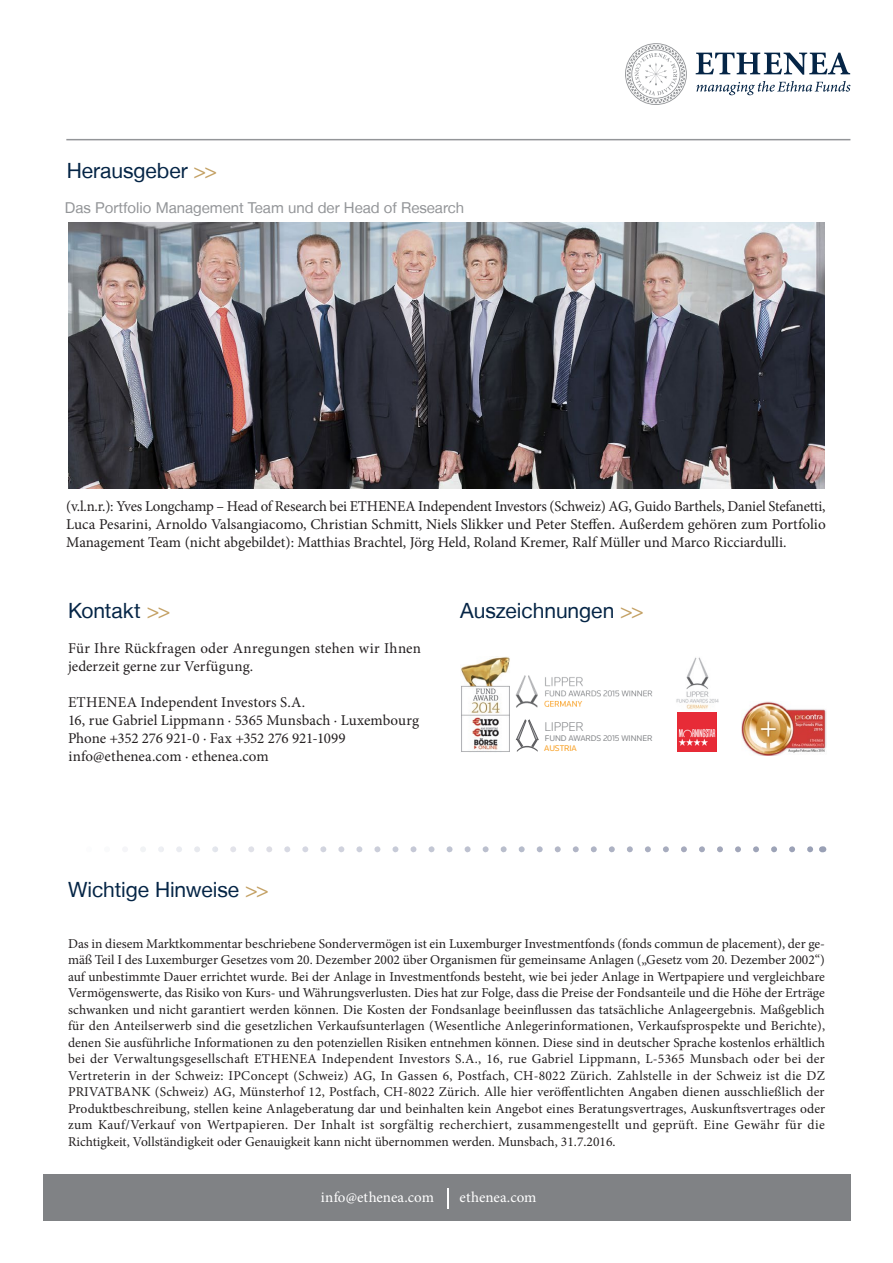
<style>
.page{position:relative;width:893px;height:1263px;background:#fff}
.page>*{position:absolute;margin:0;border:0;box-sizing:border-box;transform-origin:0 0}
.Fließtext{font:21px "Helvetica Neue LT";color:#052546}
.Fließtext-2{font:15px/18px "Minion Pro";color:#231f20;text-align:justify}
.abbinder{font:15px/18px "Minion Pro";letter-spacing:.005em;color:#231f20}
.Fließtext-3{font:15px "Helvetica Neue LT";color:#939598}
.t1{font:15px "Minion Pro";letter-spacing:.005em;color:#fff}
.abbinder-2{font:13.5px/16.5px "Minion Pro";letter-spacing:.005em;color:#231f20}
.abbinder-3{font:13.5px "Minion Pro";letter-spacing:.025em;color:#231f20}
.t2{font:300 13.2px "Knowledge";letter-spacing:-.015em;color:#86888b}
.t3{font:8.55px/10.2px "Knowledge";letter-spacing:-.01em;color:#86888b}
.s1{color:#c3a063}
.s2{color:#f89c1c}
</style>
<div class="page">
<hr style="left:66px;top:139px;width:784px;height:1px;background:#939598">
<svg style="left:696px;top:53px;width:154px;height:22px"></svg>
<svg style="left:696px;top:81px;width:154px;height:14px"></svg>
<svg style="left:625px;top:43px;width:62px;height:62px"></svg>
<div style="left:43px;top:1174px;width:808px;height:46px;background:#808285"></div>
<svg style="left:447px;top:1188px;width:1px;height:21px"></svg>
<svg style="left:127px;top:846px;width:686px;height:6px"></svg>
<img style="left:68px;top:223px;width:757px;height:266px">
<img style="left:460px;top:656px;width:50px;height:96px">
<img style="left:676px;top:657px;width:43px;height:52px">
<img style="left:678px;top:713px;width:39px;height:38px">
<svg style="left:516px;top:720px;width:22px;height:32px"></svg>
<img style="left:515px;top:675px;width:138px;height:33px">
<img style="left:741px;top:701px;width:86px;height:54px">
<p class="Fließtext" style="left:67px;top:158px;width:152px">Herausgeber <span class="s1">&gt;&gt;</span></p>
<p class="Fließtext-3" style="left:65px;top:198px;width:401px">Das Portfolio Management Team und der Head of Research</p>
<p class="Fließtext-2" style="left:66px;top:497px;width:761px">(v.l.n.r.): Yves Longchamp – Head of Research bei ETHENEA Independent Investors (Schweiz) AG, Guido Barthels, Daniel Stefanetti, Luca Pesarini, Arnoldo Valsangiacomo, Christian Schmitt, Niels Slikker und Peter Steffen. Außerdem gehören zum Portfolio Management Team (nicht abgebildet): Matthias Brachtel, Jörg Held, Roland Kremer, Ralf Müller und Marco Ricciardulli.</p>
<p class="Fließtext" style="left:68px;top:598px;width:104px">Kontakt <span class="s1">&gt;&gt;</span></p>
<p class="abbinder" style="left:68px;top:639px;width:354px">Für Ihre Rückfragen oder Anregungen stehen wir Ihnen jederzeit gerne zur Verfügung.</p>
<p class="abbinder" style="left:68px;top:693px;width:239px">ETHENEA Independent Investors S.A.</p>
<p class="abbinder" style="left:68px;top:711px;width:353px">16, rue Gabriel Lippmann · 5365 Munsbach · Luxembourg</p>
<p class="abbinder" style="left:68px;top:729px;width:279px">Phone +352 276 921-0 · Fax +352 276 921-1099</p>
<p class="abbinder" style="left:68px;top:747px;width:202px">info@ethenea.com · ethenea.com</p>
<p class="Fließtext" style="left:460px;top:598px;width:185px">Auszeichnungen <span class="s1">&gt;&gt;</span></p>
<p class="t2" style="left:544px;top:718px;width:41px">LIPPER</p>
<p class="t3" style="left:544px;top:733px;width:110px">FUND AWARDS 2015 WINNER<br><span class="s2">AUSTRIA</span></p>
<p class="Fließtext" style="left:68px;top:877px;width:202px">Wichtige Hinweise <span class="s1">&gt;&gt;</span></p>
<p class="abbinder-2" style="left:68px;top:935px;width:758px">Das in diesem Marktkommentar beschriebene Sondervermögen ist ein Luxemburger Investmentfonds (fonds commun de placement), der ge&shy;mäß Teil I des Luxemburger Gesetzes vom 20. Dezember 2002 über Organismen für gemeinsame Anlagen („Gesetz vom 20. Dezember 2002“)</p>
<p class="abbinder-2" style="left:68px;top:968px;width:758px">auf unbestimmte Dauer errichtet wurde. Bei der Anlage in Investmentfonds besteht, wie bei jeder Anlage in Wertpapiere und vergleichbare</p>
<p class="abbinder-2" style="left:68px;top:985px;width:758px">Vermögenswerte, das Risiko von Kurs- und Währungsverlusten. Dies hat zur Folge, dass die Preise der Fondsanteile und die Höhe der Erträge</p>
<p class="abbinder-2" style="left:68px;top:1001px;width:758px">schwanken und nicht garantiert werden können. Die Kosten der Fondsanlage beeinflussen das tatsächliche Anlageergebnis. Maßgeblich</p>
<p class="abbinder-2" style="left:68px;top:1018px;width:758px">für den Anteilserwerb sind die gesetzlichen Verkaufsunterlagen (Wesentliche Anlegerinformationen, Verkaufsprospekte und Berichte),</p>
<p class="abbinder-2" style="left:68px;top:1034px;width:759px">denen Sie ausführliche Informationen zu den potenziellen Risiken entnehmen können. Diese sind in deutscher Sprache kostenlos erhältlich</p>
<p class="abbinder-2" style="left:68px;top:1051px;width:758px">bei der Verwaltungsgesellschaft ETHENEA Independent Investors S.A., 16, rue Gabriel Lippmann, L-5365 Munsbach oder bei der</p>
<p class="abbinder-2" style="left:68px;top:1067px;width:758px">Vertreterin in der Schweiz: IPConcept (Schweiz) AG, In Gassen 6, Postfach, CH-8022 Zürich. Zahlstelle in der Schweiz ist die DZ</p>
<p class="abbinder-2" style="left:68px;top:1084px;width:758px">PRIVATBANK (Schweiz) AG, Münsterhof 12, Postfach, CH-8022 Zürich. Alle hier veröffentlichten Angaben dienen ausschließlich der</p>
<p class="abbinder-2" style="left:68px;top:1100px;width:759px">Produktbeschreibung, stellen keine Anlageberatung dar und beinhalten kein Angebot eines Beratungsvertrages, Auskunftsvertrages oder</p>
<p class="abbinder-3" style="left:68px;top:1116px;width:758px">zum Kauf/Verkauf von Wertpapieren. Der Inhalt ist sorgfältig recherchiert, zusammengestellt und geprüft. Eine Gewähr für die</p>
<p class="abbinder-2" style="left:68px;top:1133px;width:549px">Richtigkeit, Vollständigkeit oder Genauigkeit kann nicht übernommen werden. Munsbach, 31.7.2016.</p>
<p class="t1" style="left:321px;top:1187px;width:115px">info@ethenea.com</p>
<p class="t1" style="left:460px;top:1187px;width:78px">ethenea.com</p>
</div>
